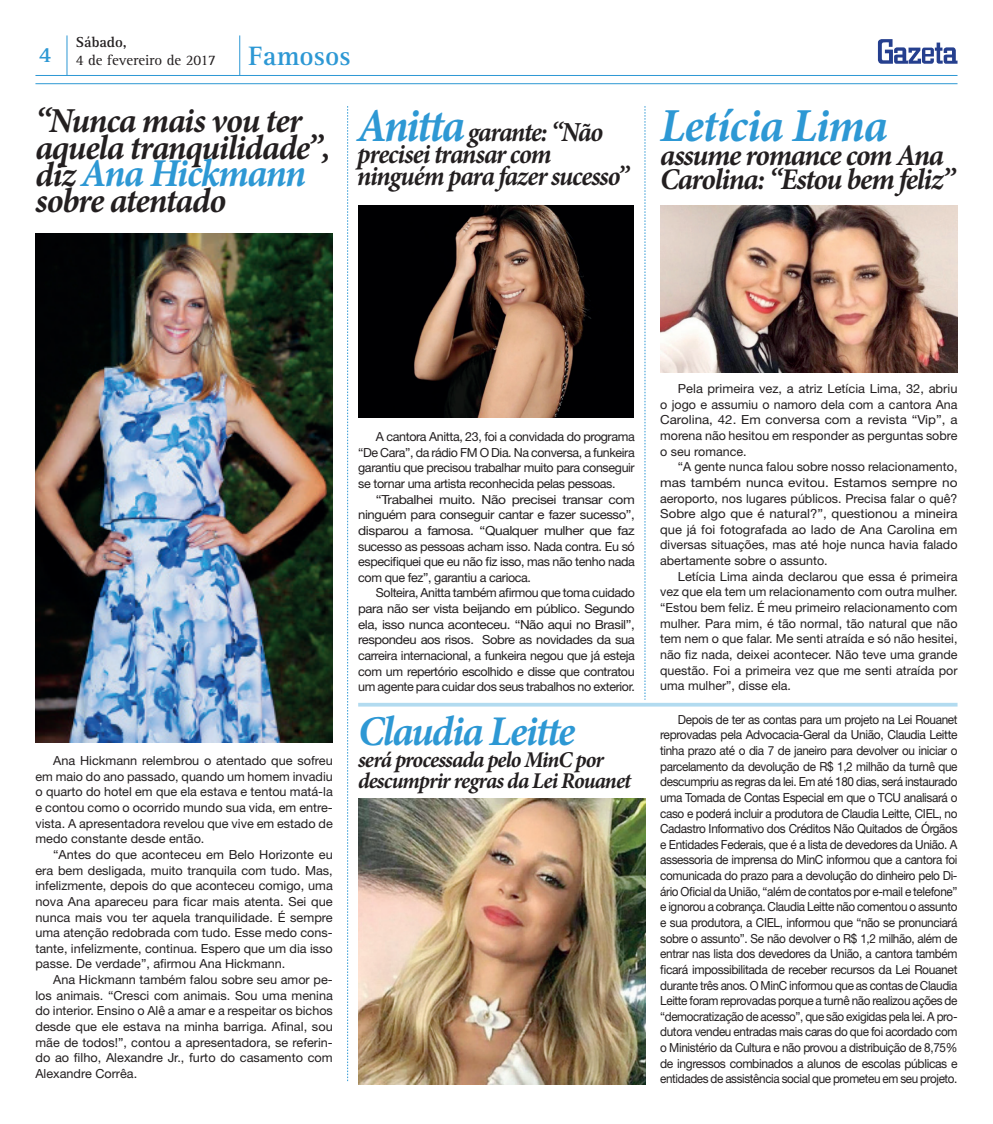
<style>
.page{position:relative;width:993px;height:1124px;background:#fff}
.page>*{position:absolute;margin:0;border:0;box-sizing:border-box;transform-origin:0 0}
.t1{font:italic 700 47.25px "Minion Pro";letter-spacing:-.015em;color:#2d98d4}
.t2{font:italic 700 42.25px "Minion Pro";letter-spacing:-.04em;color:#2d98d4;scale:.96 1}
.t3{font:italic 700 39.5px "Minion Pro";letter-spacing:-.04em;color:#2d98d4}
.t4{font:italic 700 35px/26.9px "Minion Pro";letter-spacing:-.035em;color:#231f20}
.t5{font:italic 700 30px/24.4px "Minion Pro";letter-spacing:-.045em;color:#231f20}
.t6{font:italic 700 27.5px/21.9px "Minion Pro";letter-spacing:-.04em;color:#231f20;scale:.94 1}
.t7{font:italic 700 22.5px/21.9px "Minion Pro";letter-spacing:-.04em;color:#231f20;scale:.96 1}
.t8{font:15px/18px "Rotis Serif";color:#231f20}
.t9{font:12.5px/15.6px "Helvetica Neue";color:#231f20;text-align:justify}
.t10{font:12.5px/15.6px "Helvetica Neue";color:#231f20;text-align:justify;scale:.94 1}
.t11{font:12.5px/15.6px "Helvetica Neue";color:#231f20;text-align:justify;scale:1.1 1}
.s1{font-weight:700}
.s2{font-weight:700;font-size:27.5px;color:#2d98d4}
.s3{font-size:35px;color:#231f20}
.s4{font-size:47.25px;color:#2d98d4}
</style>
<div class="page">
<svg style="left:877px;top:39px;width:80px;height:25px"></svg>
<hr style="left:35px;top:83px;width:922px;height:1px;background:#2d98d4">
<hr style="left:35px;top:75px;width:922px;height:1px;background:#2d98d4">
<hr style="left:67px;top:35px;width:1px;height:40px;background:#2d98d4">
<hr style="left:239px;top:35px;width:1px;height:40px;background:#2d98d4">
<svg style="left:347px;top:106px;width:1px;height:975px"></svg>
<svg style="left:644px;top:106px;width:1px;height:593px"></svg>
<img style="left:358px;top:205px;width:274px;height:212px">
<img style="left:660px;top:205px;width:297px;height:167px">
<img style="left:35px;top:233px;width:298px;height:509px">
<svg style="left:358px;top:702px;width:599px;height:4px;fill:#b2dbf0"></svg>
<img style="left:358px;top:798px;width:287px;height:285px">
<p class="t8" style="left:39px;top:34px;width:313px;text-indent:37px"><span class="s1">Sábado,<br></span><sup>4</sup> 4 de fevereiro de 2017 <span class="s2">Famosos</span></p>
<h3 class="t4" style="left:35px;top:110px;width:297px">“Nunca mais vou ter aquela tranquilidade”,</h3>
<h3 class="t3" style="left:35px;top:157px;width:272px"><span class="s3">diz</span> Ana Hickmann</h3>
<h3 class="t4" style="left:35px;top:190px;width:192px">sobre atentado</h3>
<h3 class="t6" style="left:357px;top:123px;width:291px"><span class="s4">Anitta</span> garante: “Não precisei transar com ninguém para fazer sucesso”</h3>
<h1 class="t1" style="left:660px;top:107px;width:229px">Letícia Lima</h1>
<h3 class="t5" style="left:660px;top:145px;width:296px">assume romance com Ana<br>Carolina: “Estou bem feliz”</h3>
<p class="t9" style="left:35px;top:754px;width:299px;text-indent:18px">Ana Hickmann relembrou o atentado que sofreu em maio do ano passado, quando um homem invadiu o quarto do hotel em que ela estava e tentou matá-la e contou como o ocorrido mundo sua vida, em entre&shy;vista. A apresentadora revelou que vive em estado de medo constante desde então.</p>
<p class="t9" style="left:35px;top:847px;width:299px;text-indent:18px">“Antes do que aconteceu em Belo Horizonte eu era bem desligada, muito tranquila com tudo. Mas, infelizmente, depois do que aconteceu comigo, uma nova Ana apareceu para ficar mais atenta. Sei que nunca mais vou ter aquela tranquilidade. É sempre uma atenção redobrada com tudo. Esse medo cons&shy;tante, infelizmente, continua. Espero que um dia isso passe. De verdade”, afirmou Ana Hickmann.</p>
<p class="t9" style="left:35px;top:972px;width:299px;text-indent:18px">Ana Hickmann também falou sobre seu amor pe&shy;los animais. “Cresci com animais. Sou uma menina do interior. Ensino o Alê a amar e a respeitar os bichos desde que ele estava na minha barriga. Afinal, sou mãe de todos!”, contou a apresentadora, se referin&shy;do ao filho, Alexandre Jr., furto do casamento com Alexandre Corrêa.</p>
<p class="t9" style="left:358px;top:430px;width:278px;text-indent:18px">A cantora Anitta, 23, foi a convidada do programa “De Cara”, da rádio FM O Dia. Na conversa, a funkeira garantiu que precisou trabalhar muito para conseguir se tornar uma artista reconhecida pelas pessoas.</p>
<p class="t11" style="left:358px;top:492px;width:253px;text-indent:18px">“Trabalhei muito. Não precisei transar com ninguém para conseguir cantar e fazer sucesso”, disparou a famosa. “Qualquer mulher que faz sucesso as pessoas acham isso. Nada contra. Eu só especifiquei que eu não fiz isso, mas não tenho nada com que fez”, garantiu a carioca.</p>
<p class="t9" style="left:358px;top:586px;width:278px;text-indent:18px">Solteira, Anitta também afirmou que toma cuidado para não ser vista beijando em público. Segundo ela, isso nunca aconteceu. “Não aqui no Brasil”, respondeu aos risos. Sobre as novidades da sua carreira internacional, a funkeira negou que já esteja com um repertório escolhido e disse que contratou um agente para cuidar dos seus trabalhos no exterior.</p>
<h2 class="t2" style="left:358px;top:714px;width:228px">Claudia Leitte</h2>
<h3 class="t7" style="left:358px;top:750px;width:286px">será processada pelo MinC por descumprir regras da Lei Rouanet</h3>
<p class="t9" style="left:660px;top:382px;width:299px;text-indent:18px">Pela primeira vez, a atriz Letícia Lima, 32, abriu o jogo e assumiu o namoro dela com a cantora Ana Carolina, 42. Em conversa com a revista “Vip”, a morena não hesitou em responder as perguntas sobre o seu romance.</p>
<p class="t9" style="left:660px;top:460px;width:299px;text-indent:18px">“A gente nunca falou sobre nosso relacionamento, mas também nunca evitou. Estamos sempre no aeroporto, nos lugares públicos. Precisa falar o quê?<br>Sobre algo que é natural?”, questionou a mineira que já foi fotografada ao lado de Ana Carolina em diversas situações, mas até hoje nunca havia falado abertamente sobre o assunto.</p>
<p class="t9" style="left:660px;top:569px;width:299px;text-indent:18px">Letícia Lima ainda declarou que essa é primeira vez que ela tem um relacionamento com outra mulher. “Estou bem feliz. É meu primeiro relacionamento com mulher. Para mim, é tão normal, tão natural que não tem nem o que falar. Me senti atraída e só não hesitei, não fiz nada, deixei acontecer. Não teve uma grande questão. Foi a primeira vez que me senti atraída por uma mulher”, disse ela.</p>
<p class="t10" style="left:660px;top:712px;width:318px;text-indent:18px">Depois de ter as contas para um projeto na Lei Rouanet reprovadas pela Advocacia-Geral da União, Claudia Leitte tinha prazo até o dia 7 de janeiro para devolver ou iniciar o parcelamento da devolução de R$ 1,2 milhão da turnê que descumpriu as regras da lei. Em até 180 dias, será instaurado uma Tomada de Contas Especial em que o TCU analisará o caso e poderá incluir a produtora de Claudia Leitte, CIEL, no Cadastro Informativo dos Créditos Não Quitados de Órgãos e Entidades Federais, que é a lista de devedores da União. A assessoria de imprensa do MinC informou que a cantora foi comunicada do prazo para a devolução do dinheiro pelo Di&shy;ário Oficial da União, “além de contatos por e-mail e telefone” e ignorou a cobrança. Claudia Leitte não comentou o assunto e sua produtora, a CIEL, informou que “não se pronunciará sobre o assunto”. Se não devolver o R$ 1,2 milhão, além de entrar nas lista dos devedores da União, a cantora também ficará impossibilitada de receber recursos da Lei Rouanet durante três anos. O MinC informou que as contas de Claudia Leitte foram reprovadas porque a turnê não realizou ações de “democratização de acesso”, que são exigidas pela lei. A pro&shy;dutora vendeu entradas mais caras do que foi acordado com o Ministério da Cultura e não provou a distribuição de 8,75% de ingressos combinados a alunos de escolas públicas e entidades de assistência social que prometeu em seu projeto.</p>
</div>
